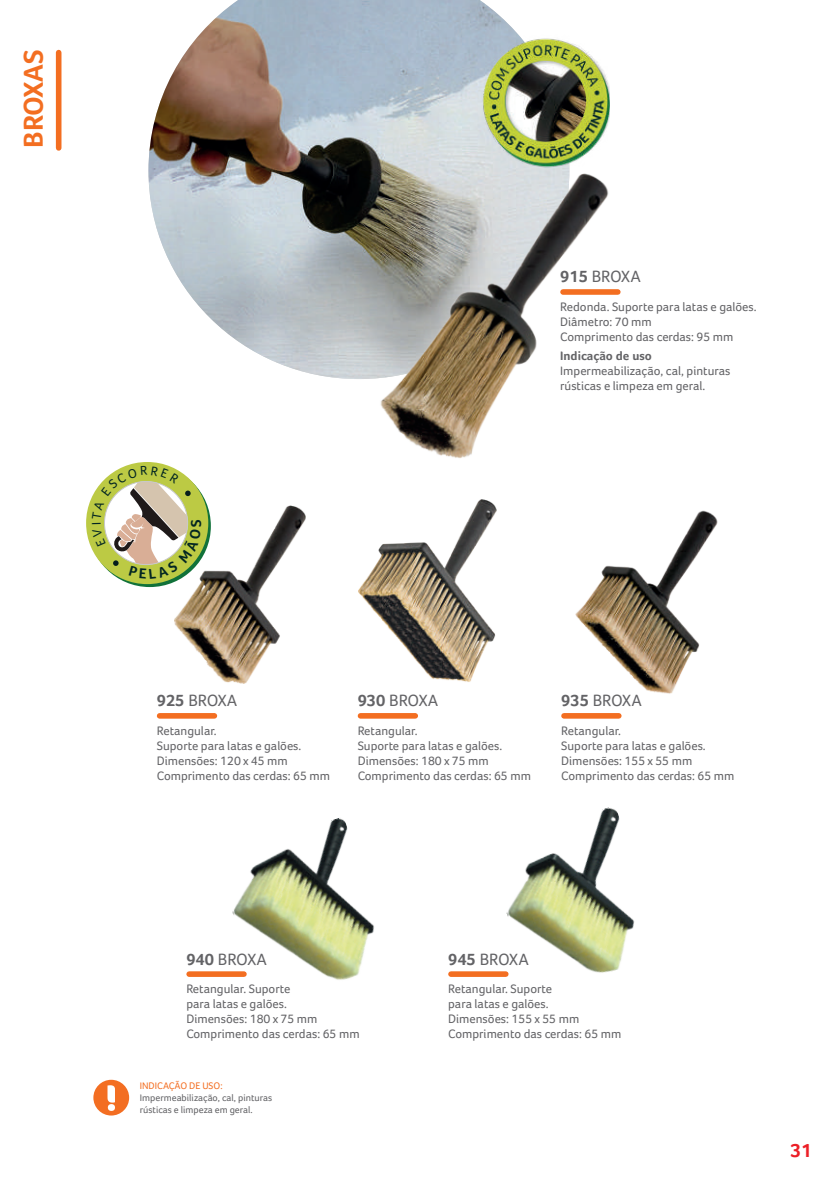
<style>
.page{position:relative;width:840px;height:1180px;background:#fff}
.page>*{position:absolute;margin:0;border:0;box-sizing:border-box;transform-origin:0 0}
.t1{font:700 28px "Foco";color:#f36e21}
.t2{font:700 19.6px "Foco";color:#ec1f27}
.t3{font:16.8px "Foco";letter-spacing:-.015em;color:#636366}
.t4{font:12.6px/15.2px "Foco";color:#636366}
.t5{font:700 12.6px "Foco";color:#636366}
.t6{font:9.8px/11.8px "Foco";color:#636366}
.t7{font:9.8px "Foco";color:#f36e21}
.s1{font-weight:700}
</style>
<div class="page">
<img style="left:148px;top:0;width:363px;height:379px">
<img style="left:214px;top:818px;width:160px;height:162px">
<img style="left:484px;top:807px;width:151px;height:170px">
<img style="left:358px;top:499px;width:138px;height:183px">
<img style="left:575px;top:510px;width:143px;height:184px">
<img style="left:174px;top:505px;width:131px;height:178px">
<img style="left:345px;top:151px;width:276px;height:307px">
<img style="left:469px;top:27px;width:140px;height:145px">
<svg style="left:89px;top:465px;width:122px;height:122px"></svg>
<div style="left:86px;top:462px;width:122px;height:122px;background:#bcca44;border-radius:50%"></div>
<div style="left:562px;top:289px;width:55px;height:6px;background:#f36e21"></div>
<div style="left:360px;top:713px;width:55px;height:5px;background:#f36e21"></div>
<div style="left:563px;top:713px;width:55px;height:5px;background:#f36e21"></div>
<div style="left:189px;top:971px;width:55px;height:5px;background:#f36e21"></div>
<div style="left:450px;top:971px;width:55px;height:5px;background:#f36e21"></div>
<div style="left:159px;top:713px;width:55px;height:5px;background:#f36e21"></div>
<div style="left:93px;top:1079px;width:36px;height:36px;background:#f36e22;border-radius:50%"></div>
<svg style="left:107px;top:1085px;width:8px;height:25px"></svg>
<div style="left:56px;top:53px;width:5px;height:95px;background:#f36e21"></div>
<svg style="left:92px;top:466px;width:109px;height:112px"></svg>
<h1 class="t1" style="left:17px;top:148px;width:100px;rotate:-90deg">BROXAS</h1>
<h3 class="t3" style="left:560px;top:267px;width:82px"><span class="s1">915</span> BROXA</h3>
<p class="t4" style="left:560px;top:298px;width:198px">Redonda. Suporte para latas e galões.<br>Diâmetro: 70 mm<br>Comprimento das cerdas: 95 mm</p>
<p class="t5" style="left:560px;top:348px;width:93px">Indicação de uso</p>
<p class="t4" style="left:560px;top:363px;width:172px">Impermeabilização, cal, pinturas rústicas e limpeza em geral.</p>
<h3 class="t3" style="left:157px;top:690px;width:82px"><span class="s1">925</span> BROXA</h3>
<p class="t4" style="left:157px;top:722px;width:175px">Retangular.<br>Suporte para latas e galões.<br>Dimensões: 120 x 45 mm<br>Comprimento das cerdas: 65 mm</p>
<h3 class="t3" style="left:357px;top:690px;width:82px"><span class="s1">930</span> BROXA</h3>
<p class="t4" style="left:357px;top:722px;width:175px">Retangular.<br>Suporte para latas e galões.<br>Dimensões: 180 x 75 mm<br>Comprimento das cerdas: 65 mm</p>
<h3 class="t3" style="left:561px;top:690px;width:82px"><span class="s1">935</span> BROXA</h3>
<p class="t4" style="left:561px;top:722px;width:175px">Retangular.<br>Suporte para latas e galões.<br>Dimensões: 155 x 55 mm<br>Comprimento das cerdas: 65 mm</p>
<h3 class="t3" style="left:186px;top:949px;width:82px"><span class="s1">940</span> BROXA</h3>
<p class="t4" style="left:186px;top:980px;width:175px">Retangular. Suporte<br>para latas e galões.<br>Dimensões: 180 x 75 mm<br>Comprimento das cerdas: 65 mm</p>
<p class="t7" style="left:140px;top:1080px;width:84px">INDICAÇÃO DE USO:</p>
<p class="t6" style="left:140px;top:1091px;width:134px">Impermeabilização, cal, pinturas rústicas e limpeza em geral.</p>
<h3 class="t3" style="left:448px;top:949px;width:82px"><span class="s1">945</span> BROXA</h3>
<p class="t4" style="left:448px;top:980px;width:175px">Retangular. Suporte<br>para latas e galões.<br>Dimensões: 155 x 55 mm<br>Comprimento das cerdas: 65 mm</p>
<h2 class="t2" style="left:790px;top:1138px;width:23px">31</h2>
</div>
